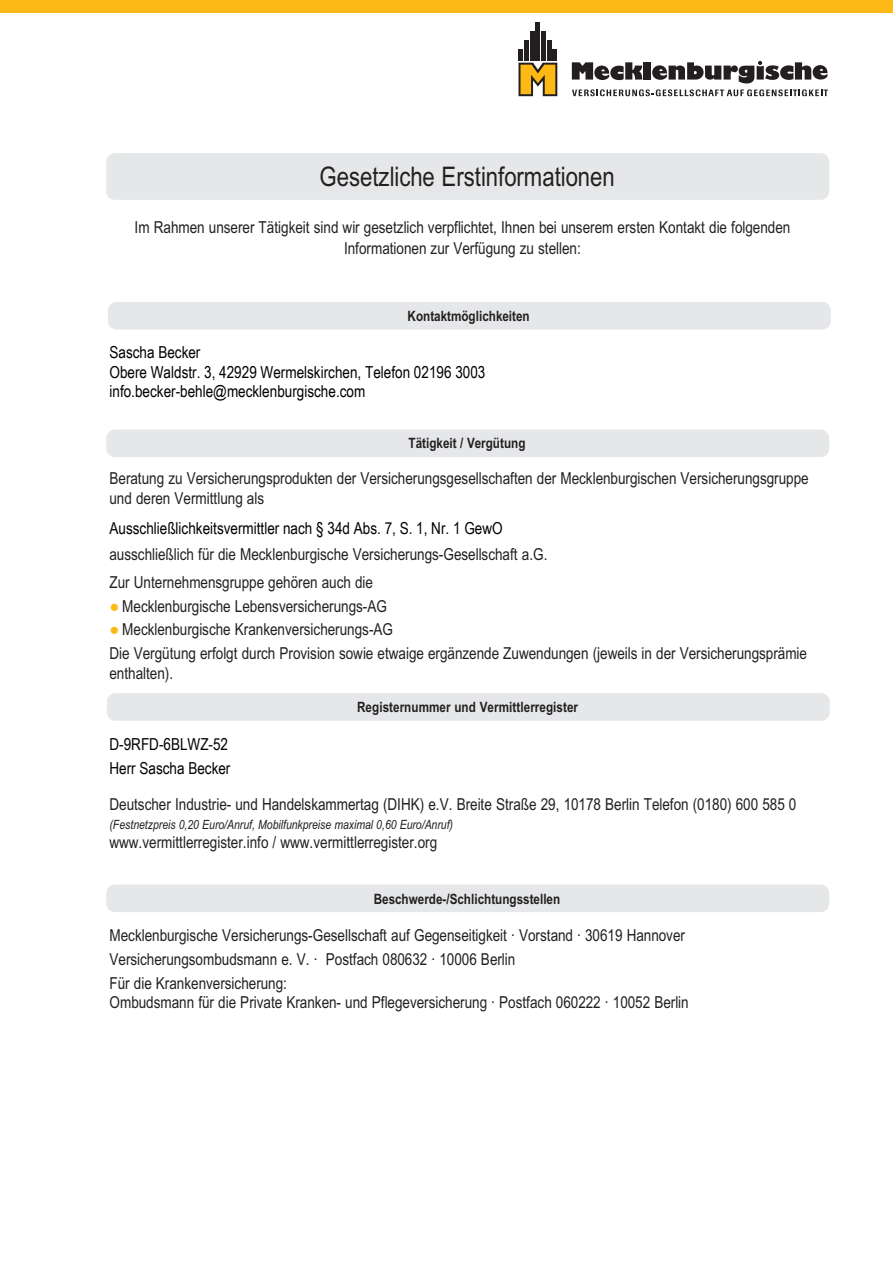
<style>
.page{position:relative;width:893px;height:1263px;background:#fff}
.page>*{position:absolute;margin:0;border:0;box-sizing:border-box;transform-origin:0 0}
.t1{font:27px "Arial Narrow MT Pro";color:#231f20}
.t2{font:16.5px/23.7px "Arial Narrow MT Pro";color:#231f20}
.t3{font:16.5px/19.5px "Arial Narrow";color:#000}
.t4{font:700 14.25px "Arial Narrow MT Pro";color:#231f20}
.t5{font:italic 12.75px "Arial Narrow MT Pro";color:#231f20}
.s1{font-family:"Times New Roman";color:#fcb814}
</style>
<div class="page">
<div style="left:106px;top:153px;width:723px;height:47px;background:#e6e7e9;border-radius:9px"></div>
<div style="left:108px;top:302px;width:723px;height:28px;background:#e6e7e9;border-radius:9px"></div>
<div style="left:107px;top:693px;width:723px;height:28px;background:#e6e7e9;border-radius:9px"></div>
<div style="left:106px;top:884px;width:723px;height:28px;background:#e6e7e9;border-radius:9px"></div>
<div style="left:106px;top:429px;width:723px;height:28px;background:#e6e7e9;border-radius:9px"></div>
<svg style="left:518px;top:63px;width:39px;height:33px"></svg>
<div style="left:518px;top:49px;width:5px;height:12px;background:#231f20"></div>
<div style="left:524px;top:40px;width:5px;height:21px;background:#231f20"></div>
<div style="left:530px;top:31px;width:5px;height:30px;background:#231f20"></div>
<hr style="left:536px;top:23px;width:4px;height:38px;background:#231f20">
<div style="left:541px;top:31px;width:5px;height:30px;background:#231f20"></div>
<div style="left:547px;top:40px;width:5px;height:21px;background:#231f20"></div>
<hr style="left:553px;top:49px;width:4px;height:12px;background:#231f20">
<svg style="left:572px;top:61px;width:256px;height:35px"></svg>
<div style="left:0;top:0;width:893px;height:13px;background:#fcb814"></div>
<h1 class="t1" style="left:320px;top:160px;width:297px">Gesetzliche Erstinformationen</h1>
<p class="t2" style="left:135px;top:217px;width:657px;line-height:21px;text-align:center">Im Rahmen unserer Tätigkeit sind wir gesetzlich verpflichtet, Ihnen bei unserem ersten Kontakt die folgenden<br>Informationen zur Verfügung zu stellen:</p>
<p class="t4" style="left:408px;top:307px;width:124px">Kontaktmöglichkeiten</p>
<p class="t3" style="left:110px;top:343px;width:377px">Sascha Becker<br>Obere Waldstr. 3, 42929 Wermelskirchen, Telefon 02196 3003 info.becker-behle@mecklenburgische.com</p>
<p class="t4" style="left:409px;top:435px;width:119px">Tätigkeit / Vergütung</p>
<p class="t2" style="left:109px;top:469px;width:701px;line-height:19.5px">Beratung zu Versicherungsprodukten der Versicherungsgesellschaften der Mecklenburgischen Versicherungsgruppe und deren Vermittlung als</p>
<p class="t3" style="left:110px;top:518px;width:395px">Ausschließlichkeitsvermittler nach § 34d Abs. 7, S. 1, Nr. 1 GewO</p>
<p class="t2" style="left:109px;top:540px;width:440px;line-height:28px">ausschließlich für die Mecklenburgische Versicherungs-Gesellschaft a.G.<br>Zur Unternehmensgruppe gehören auch die</p>
<p class="t2" style="left:109px;top:594px;width:279px"><span class="s1">●</span> Mecklenburgische Lebensversicherungs-AG</p>
<p class="t2" style="left:109px;top:617px;width:699px"><span class="s1">●</span> Mecklenburgische Krankenversicherungs-AG<br>Die Vergütung erfolgt durch Provision sowie etwaige ergänzende Zuwendungen (jeweils in der Versicherungsprämie</p>
<p class="t2" style="left:109px;top:661px;width:65px">enthalten).</p>
<p class="t3" style="left:110px;top:732px;width:122px;line-height:24px">D-9RFD-6BLWZ-52<br>Herr Sascha Becker</p>
<p class="t4" style="left:357px;top:698px;width:223px">Registernummer und Vermittlerregister</p>
<p class="t2" style="left:109px;top:792px;width:688px">Deutscher Industrie- und Handelskammertag (DIHK) e.V. Breite Straße 29, 10178 Berlin Telefon (0180) 600 585 0</p>
<p class="t5" style="left:109px;top:817px;width:345px">(Festnetzpreis 0,20 Euro/Anruf, Mobilfunkpreise maximal 0,60 Euro/Anruf)</p>
<p class="t2" style="left:109px;top:831px;width:329px">www.vermittlerregister.info / www.vermittlerregister.org</p>
<p class="t4" style="left:374px;top:890px;width:188px">Beschwerde-/Schlichtungsstellen</p>
<p class="t2" style="left:109px;top:923px;width:577px">Mecklenburgische Versicherungs-Gesellschaft auf Gegenseitigkeit · Vorstand · 30619 Hannover<br>Versicherungsombudsmann e. V. · Postfach 080632 · 10006 Berlin<br>Für die Krankenversicherung:</p>
<p class="t2" style="left:109px;top:990px;width:581px">Ombudsmann für die Private Kranken- und Pflegeversicherung · Postfach 060222 · 10052 Berlin</p>
</div>
